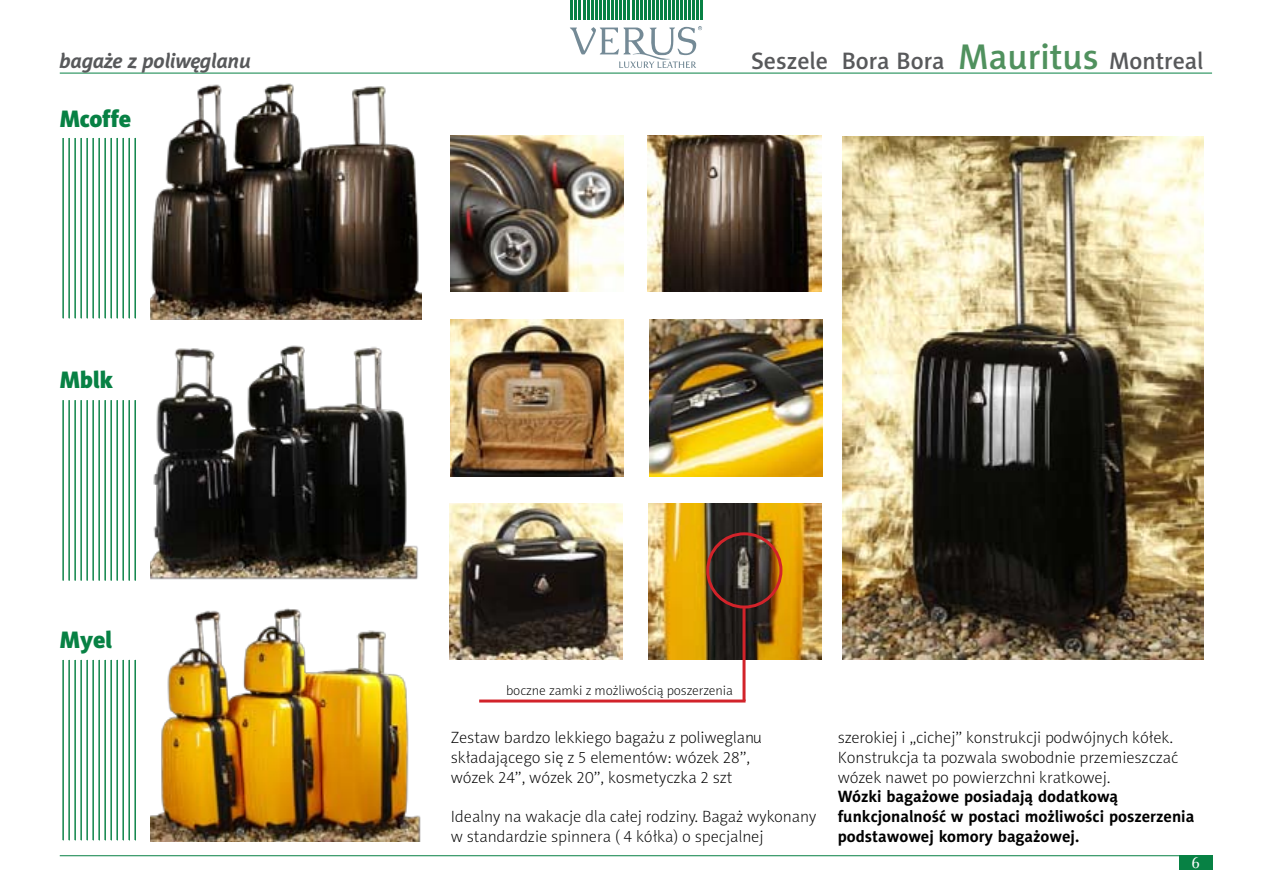
<style>
.page{position:relative;width:1263px;height:893px;background:#fff}
.page>*{position:absolute;margin:0;border:0;box-sizing:border-box;transform-origin:0 0}
.t1{font:24px "Naomi Sans EFN Medium";color:#58595b}
.t2{font:24px "Naomi Sans EFN Black";letter-spacing:-.02em;color:#078144}
.t3{font:italic 700 21px "Naomi Sans EFN";letter-spacing:-.01em;color:#58595b}
.t4{font:16.5px/19.8px "Naomi Sans EFN Thin";color:#000}
.t5{font:700 16.5px/19.8px "Naomi Sans EFN";color:#000}
.t6{font:16.5px "Baker Signet EU";color:#fff}
.t7{font:13.5px "Naomi Sans EFN Thin";color:#000}
.s1{font-size:36px;color:#50915e}
</style>
<div class="page">
<div style="left:1179px;top:856px;width:33px;height:14px;background:#078144"></div>
<hr style="left:60px;top:73px;width:1152px;height:1px;background:#078144">
<svg style="left:570px;top:26px;width:132px;height:42px"></svg>
<hr style="left:60px;top:855px;width:1152px;height:1px;background:#078144">
<svg style="left:571px;top:0;width:132px;height:19px"></svg>
<hr style="left:656px;top:0;width:3px;height:19px;background:#078144">
<img style="left:151px;top:72px;width:270px;height:770px">
<img style="left:647px;top:135px;width:174px;height:157px">
<img style="left:842px;top:136px;width:361px;height:524px">
<img style="left:451px;top:135px;width:173px;height:157px">
<img style="left:649px;top:320px;width:173px;height:156px">
<img style="left:451px;top:320px;width:173px;height:156px">
<img style="left:450px;top:503px;width:172px;height:157px">
<img style="left:648px;top:503px;width:173px;height:157px">
<svg style="left:62px;top:138px;width:2px;height:181px"></svg>
<svg style="left:68px;top:138px;width:2px;height:181px"></svg>
<svg style="left:74px;top:138px;width:2px;height:181px"></svg>
<svg style="left:80px;top:138px;width:2px;height:181px"></svg>
<svg style="left:86px;top:138px;width:2px;height:181px"></svg>
<svg style="left:92px;top:138px;width:2px;height:181px"></svg>
<svg style="left:98px;top:138px;width:2px;height:181px"></svg>
<svg style="left:104px;top:137px;width:2px;height:182px"></svg>
<svg style="left:110px;top:137px;width:2px;height:182px"></svg>
<svg style="left:116px;top:137px;width:2px;height:182px"></svg>
<svg style="left:122px;top:137px;width:2px;height:182px"></svg>
<svg style="left:128px;top:137px;width:2px;height:182px"></svg>
<svg style="left:134px;top:137px;width:2px;height:182px"></svg>
<svg style="left:62px;top:400px;width:2px;height:181px"></svg>
<svg style="left:68px;top:400px;width:2px;height:181px"></svg>
<svg style="left:74px;top:400px;width:2px;height:181px"></svg>
<svg style="left:80px;top:400px;width:2px;height:181px"></svg>
<svg style="left:86px;top:400px;width:2px;height:181px"></svg>
<svg style="left:92px;top:400px;width:2px;height:181px"></svg>
<svg style="left:98px;top:400px;width:2px;height:181px"></svg>
<svg style="left:104px;top:400px;width:2px;height:181px"></svg>
<svg style="left:110px;top:400px;width:2px;height:181px"></svg>
<svg style="left:116px;top:400px;width:2px;height:181px"></svg>
<svg style="left:122px;top:400px;width:2px;height:181px"></svg>
<svg style="left:128px;top:400px;width:2px;height:181px"></svg>
<svg style="left:134px;top:400px;width:2px;height:181px"></svg>
<svg style="left:62px;top:659px;width:2px;height:182px"></svg>
<svg style="left:68px;top:659px;width:2px;height:182px"></svg>
<svg style="left:74px;top:659px;width:2px;height:182px"></svg>
<svg style="left:80px;top:659px;width:2px;height:182px"></svg>
<svg style="left:86px;top:659px;width:2px;height:182px"></svg>
<svg style="left:92px;top:659px;width:2px;height:182px"></svg>
<svg style="left:98px;top:659px;width:2px;height:182px"></svg>
<svg style="left:104px;top:659px;width:2px;height:182px"></svg>
<svg style="left:110px;top:659px;width:2px;height:182px"></svg>
<svg style="left:116px;top:659px;width:2px;height:182px"></svg>
<svg style="left:122px;top:659px;width:2px;height:182px"></svg>
<svg style="left:128px;top:659px;width:2px;height:182px"></svg>
<svg style="left:134px;top:659px;width:2px;height:182px"></svg>
<div style="left:706px;top:532px;width:76px;height:76px;border:3px solid #d2232a;border-radius:50%"></div>
<hr style="left:742px;top:608px;width:3px;height:93px;background:#d2232a">
<hr style="left:479px;top:699px;width:266px;height:3px;background:#d2232a">
<p class="t3" style="left:60px;top:49px;width:193px">bagaże z poliwęglanu</p>
<h1 class="t1" style="left:751px;top:47px;width:454px">Seszele Bora Bora <span class="s1">Mauritus</span> Montreal</h1>
<h1 class="t2" style="left:60px;top:105px;width:73px">Mcoffe</h1>
<h1 class="t2" style="left:60px;top:366px;width:55px">Mblk</h1>
<h1 class="t2" style="left:60px;top:626px;width:54px">Myel</h1>
<p class="t7" style="left:506px;top:683px;width:228px">boczne zamki z możliwością poszerzenia</p>
<p class="t4" style="left:451px;top:728px;width:313px">Zestaw bardzo lekkiego bagażu z poliweglanu składającego się z 5 elementów: wózek 28”, wózek 24”, wózek 20”, kosmetyczka 2 szt</p>
<p class="t4" style="left:451px;top:807px;width:367px">Idealny na wakacje dla całej rodziny. Bagaż wykonany w standardzie spinnera ( 4 kółka) o specjalnej</p>
<p class="t4" style="left:838px;top:728px;width:342px">szerokiej i „cichej” konstrukcji podwójnych kółek.<br>Konstrukcja ta pozwala swobodnie przemieszczać wózek nawet po powierzchni kratkowej.</p>
<p class="t5" style="left:838px;top:787px;width:358px">Wózki bagażowe posiadają dodatkową funkcjonalność w postaci możliwości poszerzenia podstawowej komory bagażowej.</p>
<p class="t6" style="left:1191px;top:853px;width:10px">6</p>
</div>
